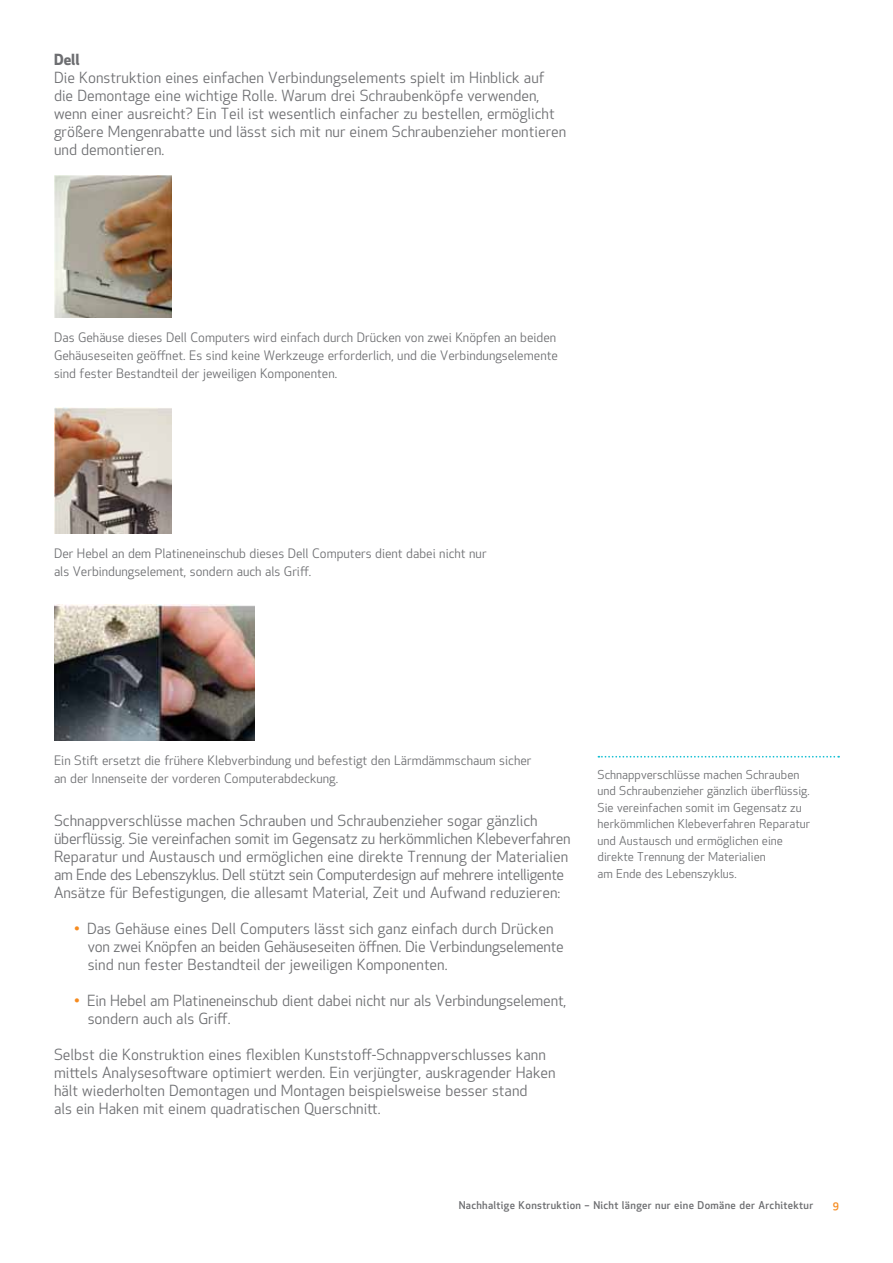
<style>
.page{position:relative;width:893px;height:1263px;background:#fff}
.page>*{position:absolute;margin:0;border:0;box-sizing:border-box;transform-origin:0 0}
.t1{font:15px/18px "SW Apex New";color:#6d6e71}
.t2{font:700 15px "SW Apex New";color:#6d6e71}
.t3{font:12.75px/18px "SW Apex New";color:#6d6e71}
.t4{font:12px/16.5px "SW Apex New";color:#6d6e71}
.t5{font:500 10.5px "SW Apex New";letter-spacing:.03em;color:#6d6e71}
.t6{font:500 10.5px "SW Apex New";color:#f68b1f}
.s1{font-weight:500;color:#f68b1f}
</style>
<div class="page">
<img style="left:54px;top:175px;width:117px;height:143px">
<img style="left:54px;top:408px;width:117px;height:125px">
<img style="left:54px;top:605px;width:201px;height:135px">
<svg style="left:598px;top:756px;width:241px;height:1px"></svg>
<p class="t2" style="left:54px;top:49px;width:27px">Dell</p>
<p class="t1" style="left:54px;top:69px;width:514px">Die Konstruktion eines einfachen Verbindungselements spielt im Hinblick auf die Demontage eine wichtige Rolle. Warum drei Schraubenköpfe verwenden, wenn einer ausreicht? Ein Teil ist wesentlich einfacher zu bestellen, ermöglicht größere Mengenrabatte und lässt sich mit nur einem Schraubenzieher montieren und demontieren.</p>
<p class="t3" style="left:54px;top:329px;width:505px">Das Gehäuse dieses Dell Computers wird einfach durch Drücken von zwei Knöpfen an beiden<br>Gehäuseseiten geöffnet. Es sind keine Werkzeuge erforderlich, und die Verbindungselemente sind fester Bestandteil der jeweiligen Komponenten.</p>
<p class="t3" style="left:54px;top:544px;width:434px">Der Hebel an dem Platineneinschub dieses Dell Computers dient dabei nicht nur als Verbindungselement, sondern auch als Griff.</p>
<p class="t3" style="left:54px;top:752px;width:479px">Ein Stift ersetzt die frühere Klebverbindung und befestigt den Lärmdämmschaum sicher an der Innenseite der vorderen Computerabdeckung.</p>
<p class="t1" style="left:54px;top:812px;width:518px">Schnappverschlüsse machen Schrauben und Schraubenzieher sogar gänzlich überflüssig. Sie vereinfachen somit im Gegensatz zu herkömmlichen Klebeverfahren Reparatur und Austausch und ermöglichen eine direkte Trennung der Materialien am Ende des Lebenszyklus. Dell stützt sein Computerdesign auf mehrere intelligente Ansätze für Befestigungen, die allesamt Material, Zeit und Aufwand reduzieren:</p>
<p class="t1" style="left:88px;top:920px;width:477px;text-indent:-14px"><span class="s1">•</span> Das Gehäuse eines Dell Computers lässt sich ganz einfach durch Drücken von zwei Knöpfen an beiden Gehäuseseiten öffnen. Die Verbindungselemente sind nun fester Bestandteil der jeweiligen Komponenten.</p>
<p class="t1" style="left:88px;top:992px;width:480px;text-indent:-14px"><span class="s1">•</span> Ein Hebel am Platineneinschub dient dabei nicht nur als Verbindungselement, sondern auch als Griff.</p>
<p class="t1" style="left:54px;top:1046px;width:503px">Selbst die Konstruktion eines flexiblen Kunststoff-Schnappverschlusses kann mittels Analysesoftware optimiert werden. Ein verjüngter, auskragender Haken hält wiederholten Demontagen und Montagen beispielsweise besser stand<br>als ein Haken mit einem quadratischen Querschnitt.</p>
<p class="t4" style="left:598px;top:766px;width:214px">Schnappverschlüsse machen Schrauben und Schraubenzieher gänzlich überflüssig.<br>Sie vereinfachen somit im Gegensatz zu herkömmlichen Klebeverfahren Reparatur und Austausch und ermöglichen eine direkte Trennung der Materialien<br>am Ende des Lebenszyklus.</p>
<p class="t5" style="left:459px;top:1198px;width:356px">Nachhaltige Konstruktion – Nicht länger nur eine Domäne der Architektur</p>
<p class="t6" style="left:833px;top:1198px;width:8px">9</p>
</div>
